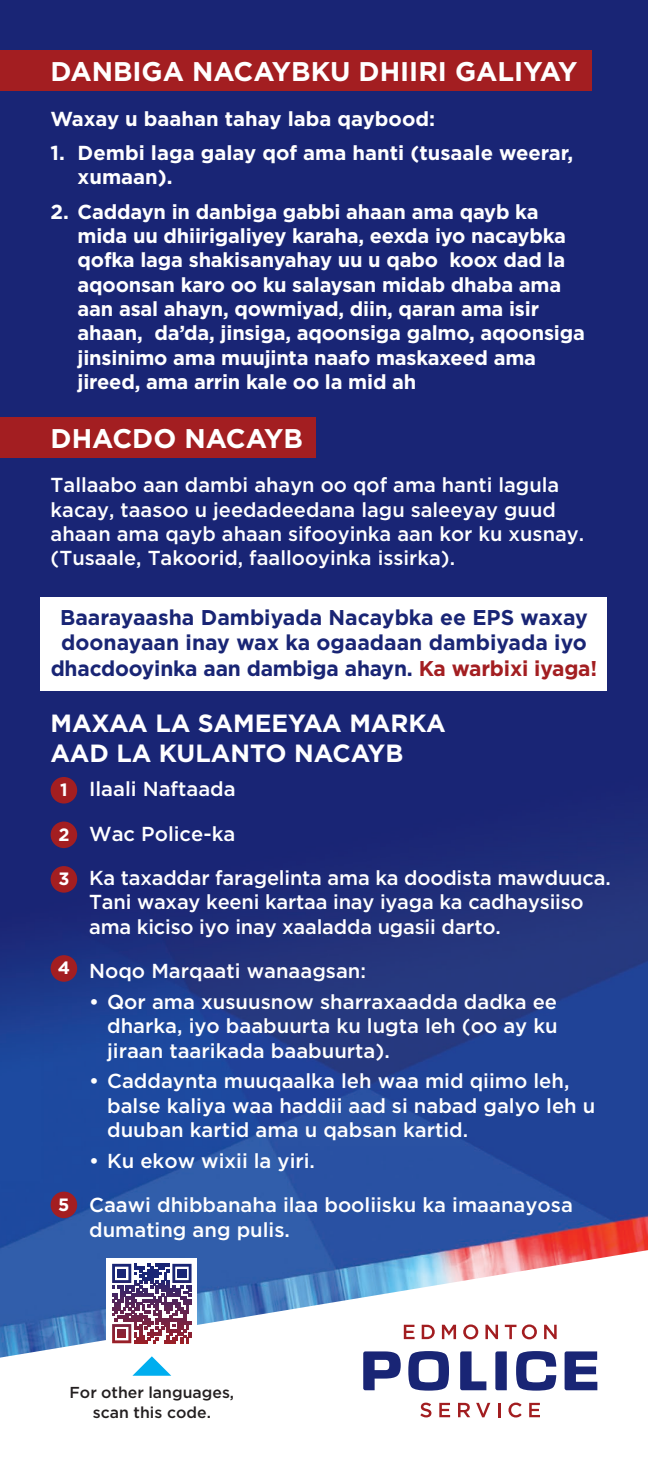
<style>
.page{position:relative;width:648px;height:1458px;background:#fff}
.page>*{position:absolute;margin:0;border:0;box-sizing:border-box;transform-origin:0 0}
.t1{font:700 27px "Gotham";color:#fff}
.t2{font:700 24.97px/29.9px "Gotham";color:#fff}
.t3{font:700 21.38px/25.7px "Gotham";letter-spacing:-.01em;color:#192575;text-align:center}
.t4{font:500 20.25px/24.3px "Gotham";color:#fff}
.t5{font:700 20.25px/24.3px "Gotham";letter-spacing:-.01em;color:#fff}
.t6{font:700 17.78px "Gotham";color:#fff}
.t7{font:500 15.75px/18.9px "Gotham";color:#231f20;text-align:center}
.s1{color:#a31e21}
</style>
<div class="page">
<img style="left:0;top:0;width:648px;height:1358px">
<svg style="left:404px;top:1325px;width:11px;height:14px"></svg>
<svg style="left:422px;top:1325px;width:13px;height:14px"></svg>
<svg style="left:442px;top:1325px;width:14px;height:14px"></svg>
<svg style="left:463px;top:1324px;width:15px;height:15px"></svg>
<svg style="left:485px;top:1325px;width:13px;height:14px"></svg>
<svg style="left:505px;top:1325px;width:11px;height:14px"></svg>
<svg style="left:522px;top:1324px;width:15px;height:15px"></svg>
<svg style="left:544px;top:1325px;width:13px;height:14px"></svg>
<svg style="left:420px;top:1403px;width:11px;height:14px"></svg>
<svg style="left:439px;top:1403px;width:11px;height:14px"></svg>
<svg style="left:458px;top:1403px;width:12px;height:14px"></svg>
<svg style="left:476px;top:1403px;width:14px;height:14px"></svg>
<svg style="left:498px;top:1403px;width:2px;height:14px"></svg>
<svg style="left:508px;top:1403px;width:14px;height:15px"></svg>
<svg style="left:529px;top:1403px;width:11px;height:14px"></svg>
<svg style="left:495px;top:1351px;width:12px;height:39px"></svg>
<svg style="left:460px;top:1351px;width:26px;height:39px"></svg>
<svg style="left:565px;top:1351px;width:32px;height:39px"></svg>
<svg style="left:363px;top:1351px;width:38px;height:39px"></svg>
<svg style="left:408px;top:1351px;width:41px;height:40px"></svg>
<svg style="left:516px;top:1351px;width:40px;height:40px"></svg>
<div style="left:0;top:51px;width:591px;height:40px;background:#a31e21"></div>
<div style="left:51px;top:777px;width:26px;height:27px;background:#a31e21;border-radius:50%"></div>
<div style="left:51px;top:822px;width:26px;height:26px;background:#a31e21;border-radius:50%"></div>
<div style="left:51px;top:866px;width:26px;height:27px;background:#a31e21;border-radius:50%"></div>
<div style="left:51px;top:955px;width:26px;height:27px;background:#a31e21;border-radius:50%"></div>
<div style="left:51px;top:1192px;width:26px;height:26px;background:#a31e21;border-radius:50%"></div>
<div style="left:0;top:418px;width:316px;height:40px;background:#a31e21"></div>
<div style="left:41px;top:598px;width:566px;height:93px;background:#fff"></div>
<div style="left:107px;top:1258px;width:90px;height:91px;background:#fff"></div>
<svg style="left:112px;top:1264px;width:80px;height:79px"></svg>
<svg style="left:132px;top:1356px;width:39px;height:20px"></svg>
<p class="t1" style="left:51px;top:56px;width:528px">DANBIGA NACAYBKU DHIIRI GALIYAY</p>
<p class="t5" style="left:51px;top:106px;width:386px">Waxay u baahan tahay laba qaybood:</p>
<p class="t5" style="left:78px;top:140px;width:497px;text-indent:-27px">1. Dembi laga galay qof ama hanti (tusaale weerar, xumaan).</p>
<p class="t5" style="left:78px;top:199px;width:509px;text-indent:-27px">2. Caddayn in danbiga gabbi ahaan ama qayb ka mida uu dhiirigaliyey karaha, eexda iyo nacaybka qofka laga shakisanyahay uu u qabo koox dad la aqoonsan karo oo ku salaysan midab dhaba ama aan asal ahayn, qowmiyad, diin, qaran ama isir ahaan, da’da, jinsiga, aqoonsiga galmo, aqoonsiga jinsinimo ama muujinta naafo maskaxeed ama jireed, ama arrin kale oo la mid ah</p>
<p class="t1" style="left:51px;top:422px;width:254px">DHACDO NACAYB</p>
<p class="t4" style="left:51px;top:472px;width:535px">Tallaabo aan dambi ahayn oo qof ama hanti lagula kacay, taasoo u jeedadeedana lagu saleeyay guud ahaan ama qayb ahaan sifooyinka aan kor ku xusnay. (Tusaale, Takoorid, faallooyinka issirka).</p>
<p class="t3" style="left:51px;top:604px;width:548px">Baarayaasha Dambiyada Nacaybka ee EPS waxay doonayaan inay wax ka ogaadaan dambiyada iyo dhacdooyinka aan dambiga ahayn. <span class="s1">Ka warbixi iyaga!</span></p>
<p class="t2" style="left:51px;top:708px;width:397px">MAXAA LA SAMEEYAA MARKA<br>AAD LA KULANTO NACAYB</p>
<p class="t6" style="left:60px;top:780px;width:9px">1</p>
<p class="t6" style="left:58px;top:824px;width:13px">2</p>
<p class="t6" style="left:58px;top:869px;width:13px">3</p>
<p class="t6" style="left:58px;top:958px;width:14px">4</p>
<p class="t6" style="left:58px;top:1194px;width:13px">5</p>
<p class="t4" style="left:89px;top:776px;width:148px">Ilaali Naftaada</p>
<p class="t4" style="left:89px;top:821px;width:148px">Wac Police-ka</p>
<p class="t4" style="left:89px;top:865px;width:523px">Ka taxaddar faragelinta ama ka doodista mawduuca.<br>Tani waxay keeni kartaa inay iyaga ka cadhaysiiso ama kiciso iyo inay xaaladda ugasii darto.</p>
<p class="t4" style="left:89px;top:958px;width:279px">Noqo Marqaati wanaagsan:</p>
<p class="t4" style="left:107px;top:989px;width:452px;text-align:justify;text-indent:-18px">• Qor ama xusuusnow sharraxaadda dadka ee dharka, iyo baabuurta ku lugta leh (oo ay ku jiraan taarikada baabuurta).</p>
<p class="t4" style="left:107px;top:1069px;width:490px;text-indent:-18px">• Caddaynta muuqaalka leh waa mid qiimo leh, balse kaliya waa haddii aad si nabad galyo leh u duuban kartid ama u qabsan kartid.</p>
<p class="t4" style="left:89px;top:1148px;width:227px">• Ku ekow wixii la yiri.</p>
<p class="t4" style="left:89px;top:1193px;width:485px">Caawi dhibbanaha ilaa booliisku ka imaanayosa dumating ang pulis.</p>
<p class="t7" style="left:70px;top:1383px;width:166px">For other languages, scan this code.</p>
</div>
